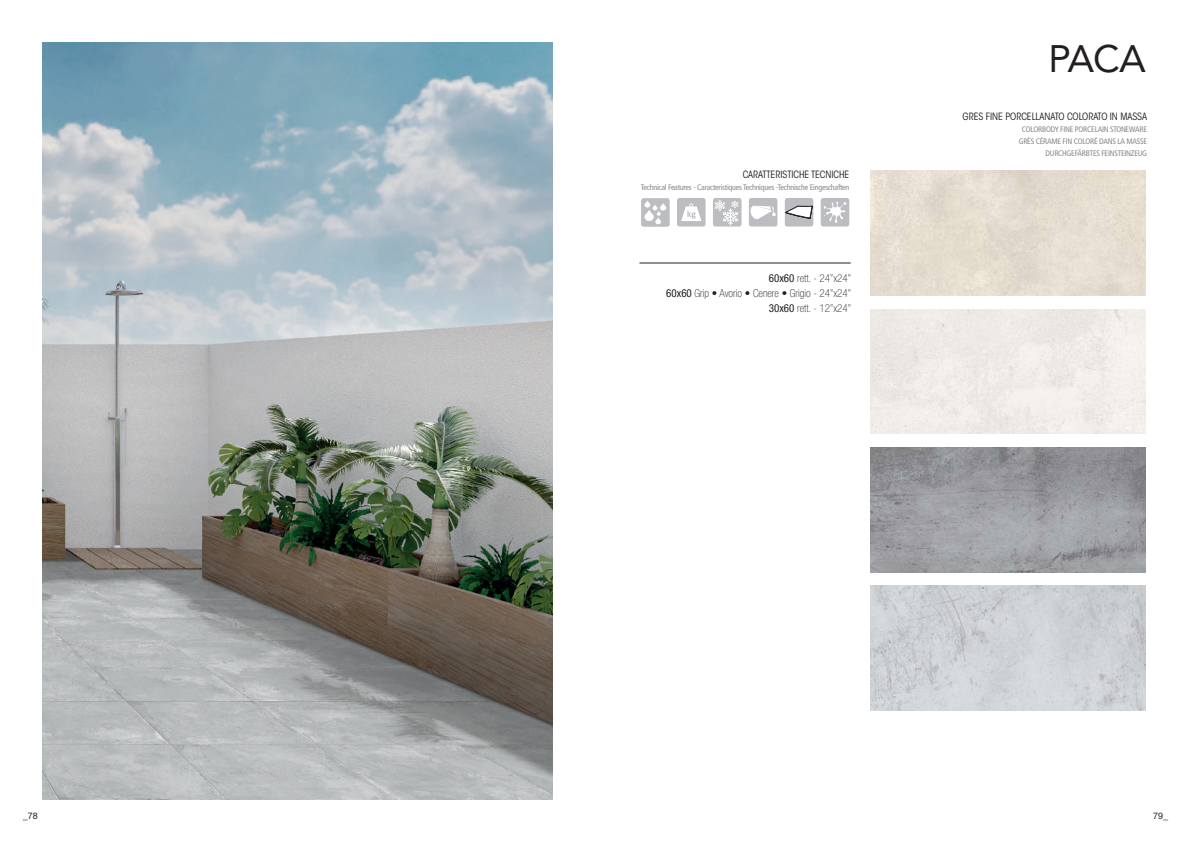
<style>
.page{position:relative;width:1191px;height:842px;background:#fff}
.page>*{position:absolute;margin:0;border:0;box-sizing:border-box;transform-origin:0 0}
.t1{font:38px "Avenir LT Std";color:#231f20}
.t2{font:100 condensed 11px/14.9px "Helvetica Neue LT Std";color:#231f20;text-align:right}
.t3{font:condensed 10px "ITC Avant Garde Std";color:#231f20}
.t4{font:9px "Helvetica Neue LT Std";color:#231f20}
.t5{font:condensed 8px/11.8px "Frutiger LT Std";letter-spacing:-.03em;color:#86888b;text-align:right}
.s1{font-weight:400}
.s2{font-family:"Avenir LT Std";font-size:10px}
</style>
<div class="page">
<img style="left:43px;top:43px;width:510px;height:756px">
<img style="left:870px;top:171px;width:275px;height:125px">
<div style="left:870px;top:309px;width:275px;height:125px;background:#efece7"></div>
<img style="left:870px;top:447px;width:275px;height:125px">
<hr style="left:639px;top:263px;width:211px;height:1px;background:#231f20">
<div style="left:641px;top:198px;width:28px;height:29px;background:#bcbdc0;border-radius:3px"></div>
<svg style="left:644px;top:201px;width:22px;height:23px"></svg>
<div style="left:713px;top:198px;width:28px;height:29px;background:#bcbdc0;border-radius:3px"></div>
<svg style="left:714px;top:200px;width:24px;height:25px"></svg>
<div style="left:749px;top:198px;width:28px;height:29px;background:#bcbdc0;border-radius:3px"></div>
<svg style="left:750px;top:205px;width:26px;height:15px"></svg>
<div style="left:677px;top:198px;width:28px;height:29px;background:#bcbdc0;border-radius:3px"></div>
<svg style="left:681px;top:203px;width:20px;height:18px"></svg>
<div style="left:820px;top:198px;width:29px;height:29px;background:#bcbdc0;border-radius:3px"></div>
<svg style="left:823px;top:201px;width:23px;height:22px"></svg>
<div style="left:784px;top:198px;width:29px;height:29px;background:#bcbdc0;border-radius:3px"></div>
<svg style="left:786px;top:206px;width:26px;height:13px"></svg>
<img style="left:870px;top:586px;width:275px;height:124px">
<h1 class="t1" style="left:1048px;top:37px;width:99px">PACA</h1>
<p class="t3" style="left:743px;top:169px;width:108px">CARATTERISTICHE TECNICHE</p>
<p class="t5" style="left:641px;top:181px;width:210px">Technical Features - Caracteristiques Techniques -Technische Eingeschaften</p>
<h2 class="t2" style="left:666px;top:271px;width:186px"><span class="s1">60x60</span> rett. - 24”x24”<br><span class="s1">60x60</span> Grip • Avorio • Cenere • Grigio - 24”x24”<br><span class="s1">30x60</span> rett. - 12”x24”</h2>
<p class="t3" style="left:962px;top:110px;width:186px">GRES FINE PORCELLANATO COLORATO IN MASSA</p>
<p class="t5" style="left:1018px;top:123px;width:130px">COLORBODY FINE PORCELAIN STONEWARE<br>GRÈS CÉRAME FIN COLORÉ DANS LA MASSE<br>DURCHGEFÄRBTES FEINSTEINZEUG</p>
<p class="t4" style="left:23px;top:811px;width:17px"><span class="s2">_</span>78</p>
<p class="t4" style="left:1153px;top:811px;width:16px">79<span class="s2">_</span></p>
</div>
